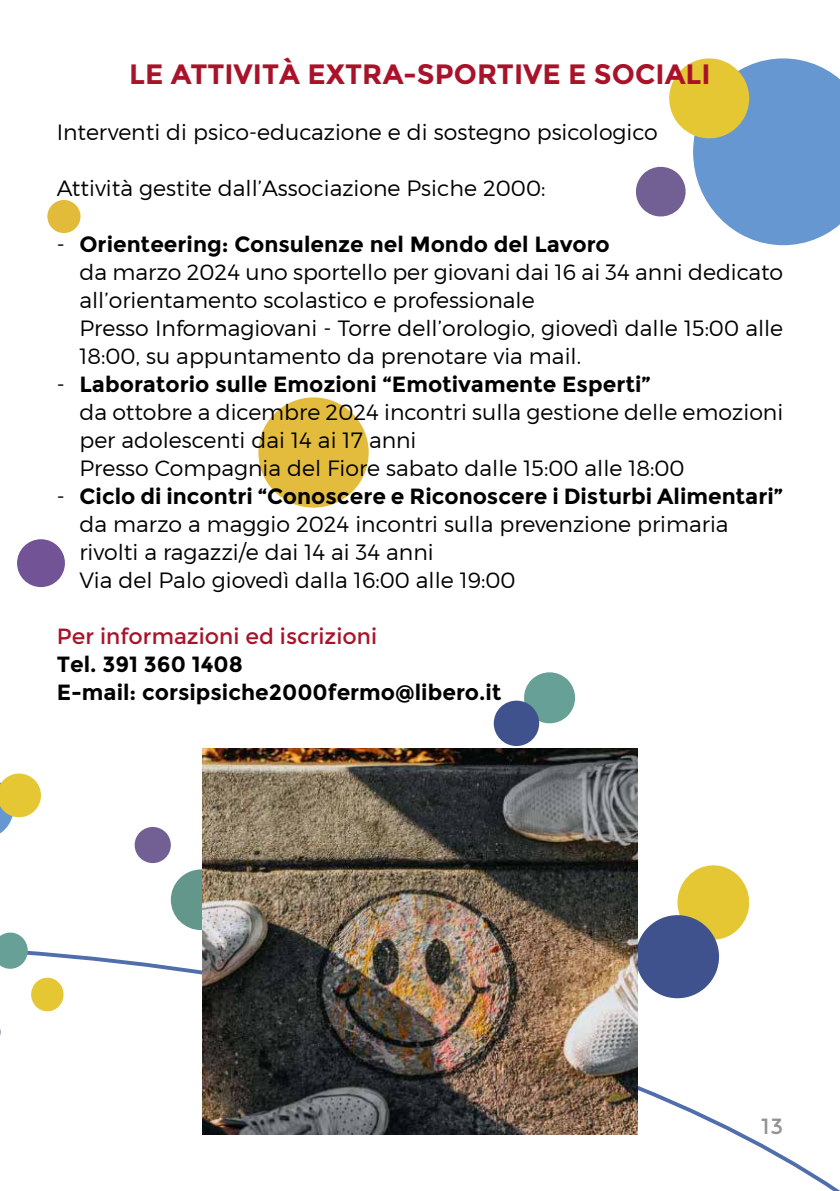
<style>
.page{position:relative;width:840px;height:1191px;background:#fff}
.page>*{position:absolute;margin:0;border:0;box-sizing:border-box;transform-origin:0 0}
.t1{font:700 28px "Montserrat";color:#a9132a}
.t2{font:300 22px/28px "Montserrat";color:#000}
.t3{font:700 22px/28px "Montserrat";color:#000}
.t4{font:22px "Montserrat";color:#a9132a}
.t5{font:22px "Montserrat";color:#939393}
.s1{font-weight:700}
</style>
<div class="page">
<div style="left:171px;top:869px;width:60px;height:61px;background:#63978b;border-radius:50%"></div>
<svg style="left:29px;top:906px;width:810px;height:285px"></svg>
<svg style="left:0;top:932px;width:29px;height:37px"></svg>
<svg style="left:30px;top:976px;width:35px;height:36px"></svg>
<svg style="left:674px;top:865px;width:77px;height:77px"></svg>
<div style="left:17px;top:539px;width:48px;height:48px;background:#725496;border-radius:50%"></div>
<svg style="left:524px;top:672px;width:51px;height:54px"></svg>
<div style="left:635px;top:915px;width:83px;height:83px;background:#3f528d;border-radius:50%"></div>
<svg style="left:636px;top:58px;width:203px;height:187px"></svg>
<div style="left:493px;top:700px;width:46px;height:46px;background:#3f528d;border-radius:50%"></div>
<div style="left:135px;top:827px;width:36px;height:36px;background:#725f94;border-radius:50%"></div>
<svg style="left:0;top:773px;width:41px;height:61px"></svg>
<div style="left:668px;top:58px;width:80px;height:80px;background:#e5c733;border-radius:50%"></div>
<div style="left:258px;top:397px;width:110px;height:110px;background:#e4bc3d;border-radius:50%"></div>
<div style="left:47px;top:200px;width:33px;height:33px;background:#e2bb3b;border-radius:50%"></div>
<img style="left:203px;top:748px;width:433px;height:386px">
<p class="t1" style="left:129px;top:57px;width:582px">LE ATTIVITÀ EXTRA-SPORTIVE E SOCIALI</p>
<p class="t2" style="left:57px;top:118px;width:602px">Interventi di psico-educazione e di sostegno psicologico</p>
<p class="t2" style="left:57px;top:174px;width:490px">Attività gestite dall’Associazione Psiche 2000:</p>
<p class="t2" style="left:79px;top:230px;width:705px;text-indent:-23px">- <span class="s1">Orienteering: Consulenze nel Mondo del Lavoro<br></span>da marzo 2024 uno sportello per giovani dai 16 ai 34 anni dedicato all’orientamento scolastico e professionale<br>Presso Informagiovani - Torre dell’orologio, giovedì dalle 15:00 alle 18:00, su appuntamento da prenotare via mail.</p>
<p class="t2" style="left:79px;top:370px;width:705px;text-indent:-23px">- <span class="s1">Laboratorio sulle Emozioni “Emotivamente Esperti”<br></span>da ottobre a dicembre 2024 incontri sulla gestione delle emozioni per adolescenti dai 14 ai 17 anni<br>Presso Compagnia del Fiore sabato dalle 15:00 alle 18:00</p>
<p class="t2" style="left:79px;top:482px;width:704px;text-indent:-23px">- <span class="s1">Ciclo di incontri “Conoscere e Riconoscere i Disturbi Alimentari” </span>da marzo a maggio 2024 incontri sulla prevenzione primaria rivolti a ragazzi/e dai 14 ai 34 anni<br>Via del Palo giovedì dalla 16:00 alle 19:00</p>
<p class="t4" style="left:57px;top:623px;width:322px">Per informazioni ed iscrizioni</p>
<p class="t3" style="left:57px;top:650px;width:446px">Tel. 391 360 1408<br>E-mail: corsipsiche2000fermo@libero.it</p>
<p class="t5" style="left:760px;top:1113px;width:23px">13</p>
</div>
